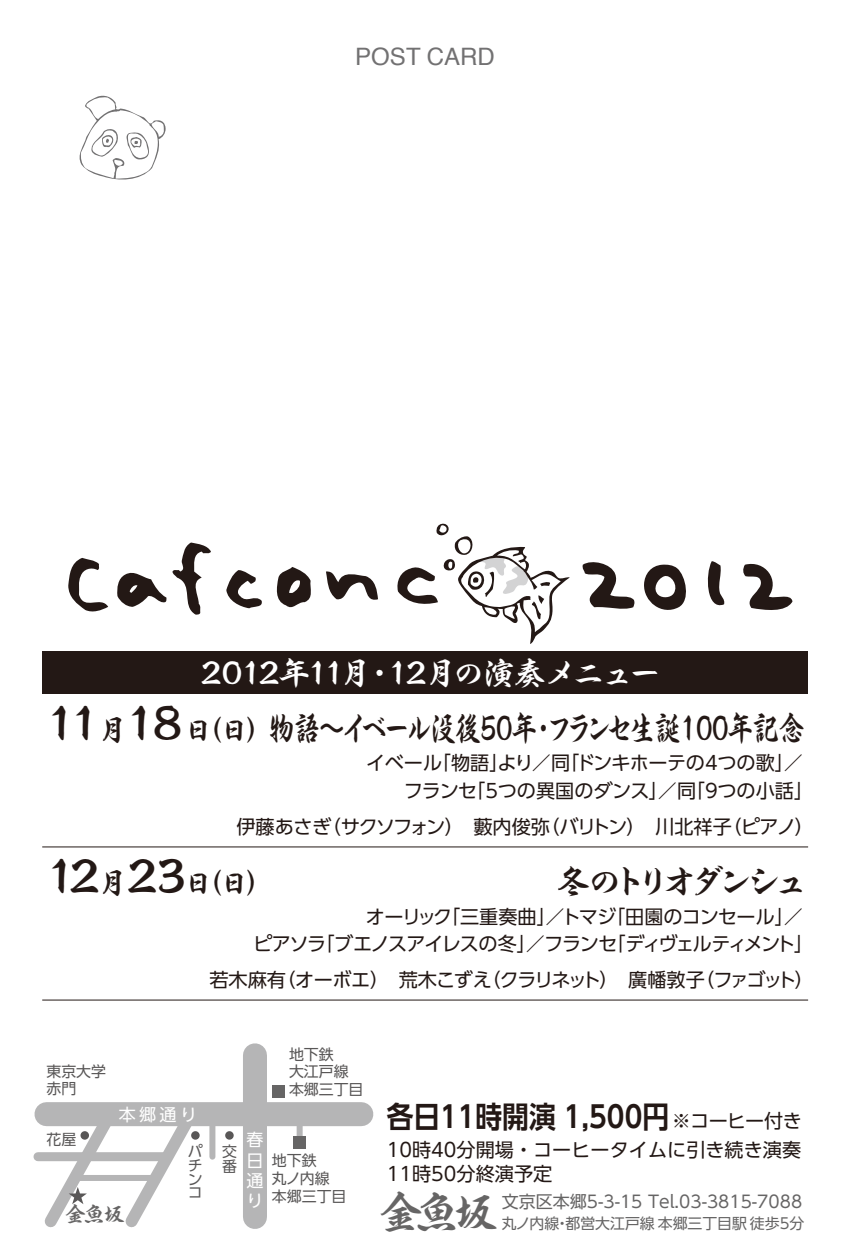
<style>
.page{position:relative;width:851px;height:1259px;background:#fff}
.page>*{position:absolute;margin:0;border:0;box-sizing:border-box;transform-origin:0 0}
.t1{font:44.7px "Hira Gyo Std N W8";color:#666565}
.t2{font:33.9px "Hira Gyo Std N W8";letter-spacing:-.02em;color:#231815;scale:.75 1}
.t3{font:33.9px "Hira Gyo Std N W8";letter-spacing:-.19em;color:#231815}
.t4{font:31.8px "Hira Gyo Std N W8";letter-spacing:-.085em;color:#fff}
.t5{font:700 29.7px "UD Shin Go Pro De";color:#231815;scale:.9 1}
.t6{font:29.7px "Hira Gyo Std N W8";color:#231815}
.t7{font:24px "Helvetica";color:#727172}
.t8{font:21.3px "Hira Gyo Std N W8";color:#666565}
.t9{font:19.2px/27.6px "UD Shin Go Pro";letter-spacing:-.02em;color:#231815}
.t10{font:19.2px/27.6px "UD Shin Go Pro";letter-spacing:-.06em;color:#231815}
.t11{font:19.2px "UD Shin Go Pro";letter-spacing:-.04em;color:#231815}
.t12{font:19.2px/23.4px "UD Shin Go Pro";color:#231815}
.t13{font:17.1px "UD Shin Go Pro";color:#666565}
.t14{font:17.1px/20.4px "UD Shin Go Pro";color:#fff;text-align:justify}
.t15{font:15px/18px "UD Shin Go Pro";color:#595757}
.t16{font:15px "UD Shin Go Pro";color:#666565}
.s1{font-size:46.8px}
.s2{font-size:29.7px}
</style>
<div class="page">
<div style="left:209px;top:1118px;width:6px;height:38px;background:#b5b5b6"></div>
<div style="left:296px;top:1118px;width:6px;height:18px;background:#b5b5b6"></div>
<svg style="left:79px;top:95px;width:87px;height:85px"></svg>
<hr style="left:42px;top:846px;width:766px;height:1px;background:#231815">
<div style="left:42px;top:651px;width:766px;height:43px;background:#231815"></div>
<div style="left:46px;top:1102px;width:315px;height:24px;background:#b5b5b6"></div>
<div style="left:243px;top:1055px;width:24px;height:162px;background:#b5b5b6"></div>
<div style="left:225px;top:1131px;width:9px;height:8px;background:#595757;border-radius:50%"></div>
<hr style="left:42px;top:999px;width:766px;height:1px;background:#231815">
<svg style="left:68px;top:558px;width:40px;height:54px"></svg>
<svg style="left:226px;top:570px;width:36px;height:38px"></svg>
<svg style="left:326px;top:571px;width:52px;height:29px"></svg>
<svg style="left:276px;top:567px;width:35px;height:41px"></svg>
<svg style="left:117px;top:542px;width:94px;height:73px"></svg>
<svg style="left:34px;top:1102px;width:173px;height:126px"></svg>
<div style="left:272px;top:1085px;width:13px;height:13px;background:#666565"></div>
<div style="left:293px;top:1136px;width:13px;height:13px;background:#666565"></div>
<svg style="left:397px;top:523px;width:172px;height:121px"></svg>
<svg style="left:707px;top:561px;width:18px;height:45px"></svg>
<svg style="left:582px;top:562px;width:53px;height:47px"></svg>
<svg style="left:644px;top:564px;width:42px;height:46px"></svg>
<svg style="left:743px;top:563px;width:49px;height:47px"></svg>
<p class="t7" style="left:355px;top:46px;width:141px">POST CARD</p>
<h3 class="t4" style="left:201px;top:648px;width:461px">2012年11月・12月の演奏メニュー</h3>
<h2 class="t2" style="left:46px;top:701px;width:1011px"><span class="s1">11</span><span class="s2">月</span><span class="s1">18</span><span class="s2">日（日）</span>物語～イベール没後50年・フランセ生誕100年記念</h2>
<p class="t9" style="left:404px;top:748px;width:411px;text-indent:-38px">イベール「物語」より／同「ドンキホーテの4つの歌」／フランセ「5つの異国のダンス」／同「9つの小話」</p>
<p class="t9" style="left:236px;top:812px;width:579px">伊藤あさぎ（サクソフォン）　藪内俊弥（バリトン）　川北祥子（ピアノ）</p>
<h2 class="t3" style="left:555px;top:854px;width:254px">冬のトリオダンシュ</h2>
<p class="t10" style="left:253px;top:902px;width:561px;text-indent:113px">オーリック「三重奏曲」／トマジ「田園のコンセール」／ピアソラ「ブエノスアイレスの冬」／フランセ「ディヴェルティメント」</p>
<p class="t11" style="left:209px;top:964px;width:606px">若木麻有（オーボエ）　荒木こずえ（クラリネット）　廣幡敦子（ファゴット）</p>
<h3 class="t6" style="left:46px;top:859px;width:230px"><span class="s1">12</span>月<span class="s1">23</span>日（日）</h3>
<p class="t15" style="left:289px;top:1044px;width:76px">地下鉄<br>大江戸線本郷三丁目</p>
<p class="t15" style="left:46px;top:1061px;width:61px">東京大学赤門</p>
<p class="t15" style="left:46px;top:1129px;width:31px">花屋</p>
<p class="t14" style="left:119px;top:1103px;width:80px">本郷通り</p>
<p class="t14" style="left:246px;top:1129px;width:19px">春日通り</p>
<p class="t15" style="left:188px;top:1144px;width:16px;line-height:13.8px;text-align:justify">パチンコ</p>
<p class="t15" style="left:272px;top:1150px;width:76px">地下鉄<br>丸ノ内線本郷三丁目</p>
<p class="t15" style="left:222px;top:1143px;width:16px;line-height:15px">交番</p>
<p class="t8" style="left:64px;top:1197px;width:62px">金魚坂</p>
<h3 class="t5" style="left:387px;top:1092px;width:315px">各日11時開演 1,500円</h3>
<p class="t9" style="left:671px;top:1106px;width:132px">※コーヒー付き</p>
<p class="t12" style="left:387px;top:1138px;width:416px">10時40分開場・コーヒータイムに引き続き演奏<br>11時50分終演予定</p>
<h1 class="t1" style="left:377px;top:1177px;width:122px">金魚坂</h1>
<p class="t13" style="left:501px;top:1188px;width:302px">文京区本郷5-3-15 Tel.03-3815-7088</p>
<p class="t16" style="left:501px;top:1210px;width:304px">丸ノ内線・都営大江戸線本郷三丁目駅徒歩5分</p>
</div>
